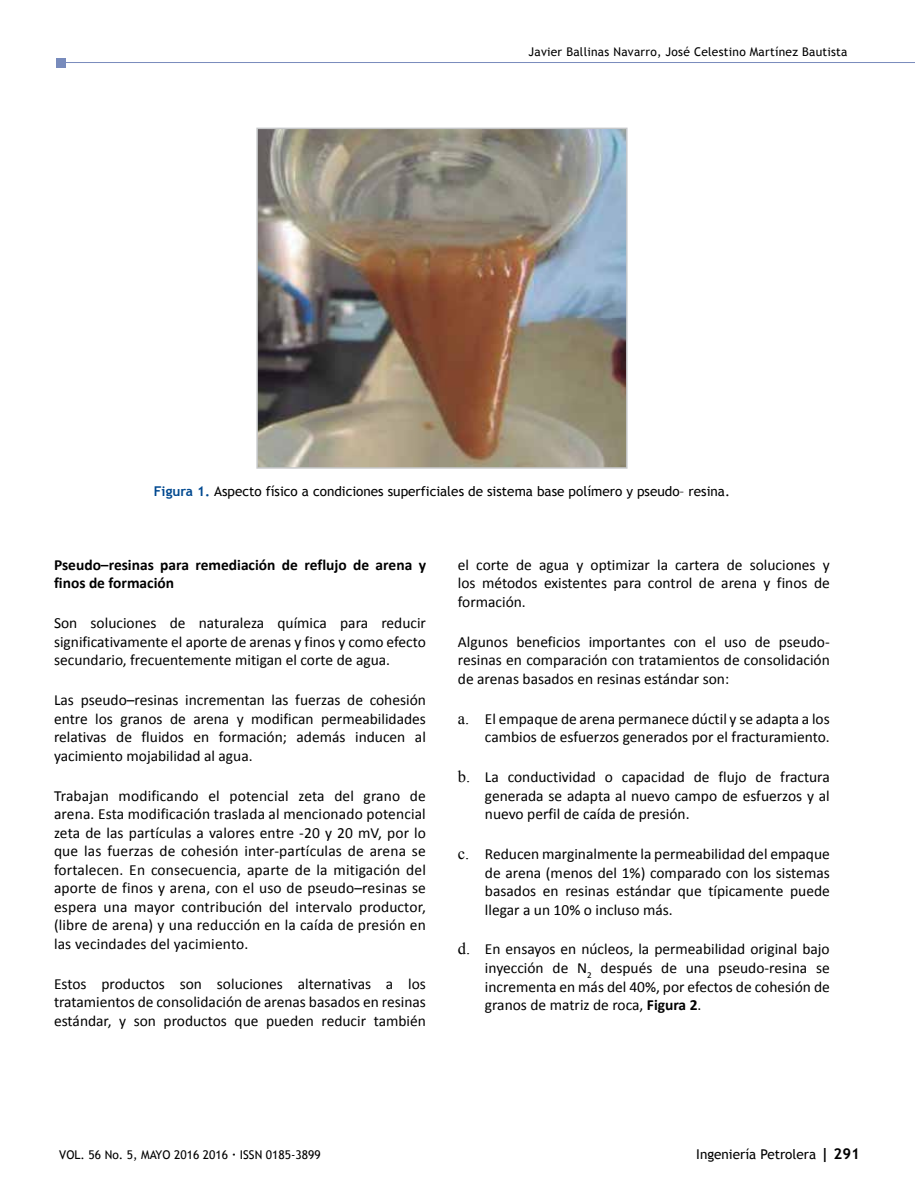
<style>
.page{position:relative;width:915px;height:1191px;background:#fff}
.page>*{position:absolute;margin:0;border:0;box-sizing:border-box;transform-origin:0 0}
.t1{font:15.45px/18.6px "Calibri";color:#000;text-align:justify}
.t2{font:700 15.45px/18.6px "Calibri";color:#000}
.t3{font:13.5px "Trebuchet MS";color:#000}
.t4{font:12px "Trebuchet MS";letter-spacing:.02em;color:#000}
.t5{font:12px "Trebuchet MS";color:#000}
.s1{font-weight:700;color:#004990}
.s2{font-family:"Times New Roman";font-size:16.5px}
.s3{font-weight:700}
.s4{font-weight:700;font-size:15px}
</style>
<div class="page">
<hr style="left:61px;top:62px;width:853px;height:1px;background:#788bbc">
<div style="left:56px;top:58px;width:10px;height:9px;background:#788bbc"></div>
<img style="left:259px;top:131px;width:365px;height:335px">
<div style="left:256px;top:128px;width:371px;height:341px;border:2px solid #c6c8ca"></div>
<p class="t4" style="left:528px;top:45px;width:320px">Javier Ballinas Navarro, José Celestino Martínez Bautista</p>
<p class="t3" style="left:154px;top:483px;width:577px"><span class="s1">Figura 1.</span> Aspecto físico a condiciones superficiales de sistema base polímero y pseudo– resina.</p>
<p class="t2" style="left:54px;top:555px;width:373px">Pseudo–resinas para remediación de reflujo de arena y finos de formación</p>
<p class="t1" style="left:54px;top:614px;width:373px">Son soluciones de naturaleza química para reducir significativamente el aporte de arenas y finos y como efecto secundario, frecuentemente mitigan el corte de agua.</p>
<p class="t1" style="left:54px;top:691px;width:373px">Las pseudo–resinas incrementan las fuerzas de cohesión entre los granos de arena y modifican permeabilidades relativas de fluidos en formación; además inducen al yacimiento mojabilidad al agua.</p>
<p class="t1" style="left:54px;top:786px;width:373px">Trabajan modificando el potencial zeta del grano de arena. Esta modificación traslada al mencionado potencial zeta de las partículas a valores entre -20 y 20 mV, por lo que las fuerzas de cohesión inter-partículas de arena se fortalecen. En consecuencia, aparte de la mitigación del aporte de finos y arena, con el uso de pseudo–resinas se espera una mayor contribución del intervalo productor, (libre de arena) y una reducción en la caída de presión en las vecindades del yacimiento.</p>
<p class="t1" style="left:54px;top:974px;width:373px">Estos productos son soluciones alternativas a los tratamientos de consolidación de arenas basados en resinas estándar, y son productos que pueden reducir también</p>
<p class="t1" style="left:458px;top:555px;width:373px">el corte de agua y optimizar la cartera de soluciones y los métodos existentes para control de arena y finos de formación.</p>
<p class="t1" style="left:458px;top:632px;width:373px">Algunos beneficios importantes con el uso de pseudo&shy;resinas en comparación con tratamientos de consolidación de arenas basados en resinas estándar son:</p>
<p class="t1" style="left:458px;top:709px;width:373px;text-align:right"><span class="s2">a.</span> El empaque de arena permanece dúctil y se adapta a los cambios de esfuerzos generados por el fracturamiento.</p>
<p class="t1" style="left:485px;top:767px;width:346px;text-indent:-27px"><span class="s2">b.</span> La conductividad o capacidad de flujo de fractura generada se adapta al nuevo campo de esfuerzos y al nuevo perfil de caída de presión.</p>
<p class="t1" style="left:485px;top:844px;width:346px;text-indent:-27px"><span class="s2">c.</span> Reducen marginalmente la permeabilidad del empaque de arena (menos del 1%) comparado con los sistemas basados en resinas estándar que típicamente puede llegar a un 10% o incluso más.</p>
<p class="t1" style="left:485px;top:940px;width:346px;text-indent:-27px"><span class="s2">d.</span> En ensayos en núcleos, la permeabilidad original bajo inyección de N<sub>2</sub> después de una pseudo-resina se incrementa en más del 40%, por efectos de cohesión de granos de matriz de roca, <span class="s3">Figura 2</span>.</p>
<p class="t5" style="left:59px;top:1147px;width:263px">VOL. 56 No. 5, MAYO 2016 2016 <span class="s3">·</span> ISSN 0185-3899</p>
<p class="t3" style="left:696px;top:1146px;width:165px">Ingeniería Petrolera <span class="s4">| 291</span></p>
</div>
